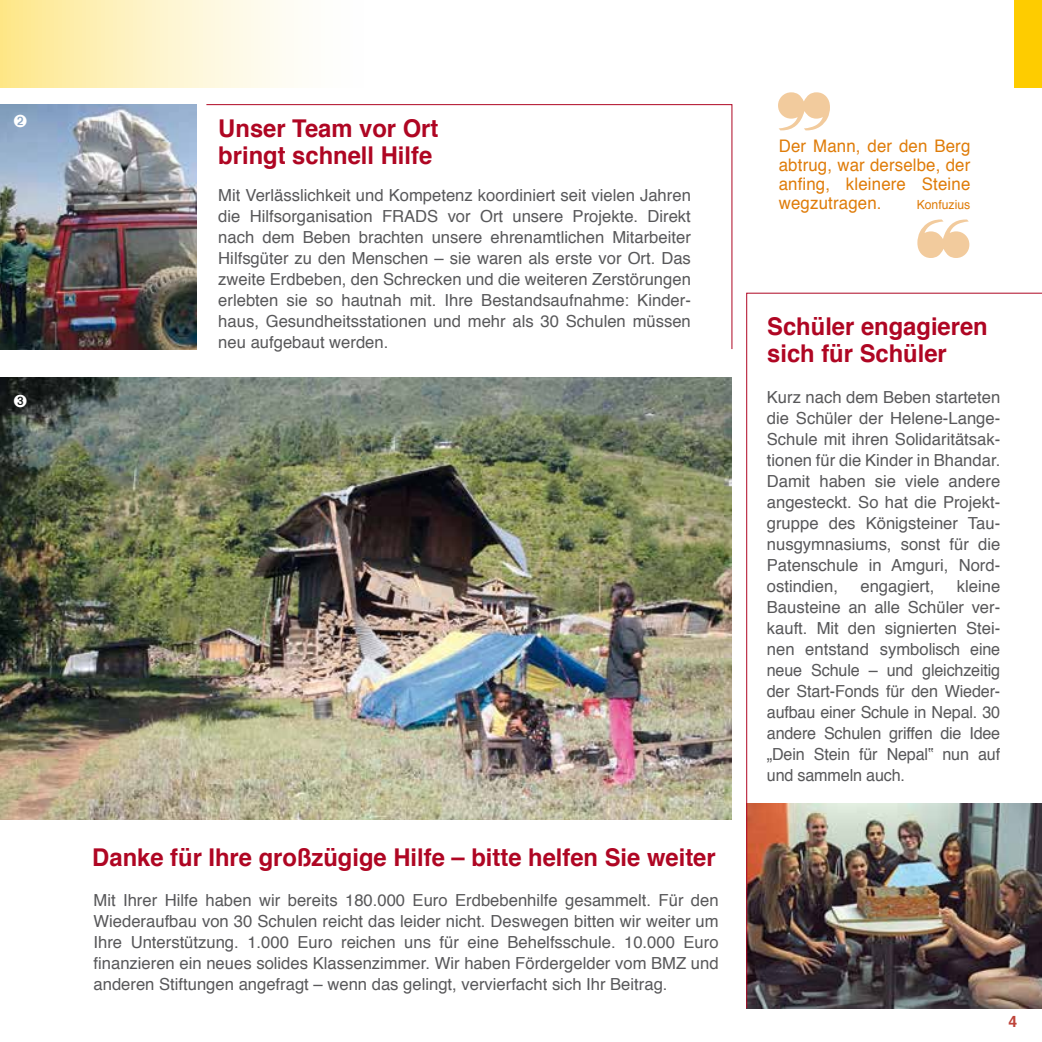
<style>
.page{position:relative;width:1042px;height:1042px;background:#fff}
.page>*{position:absolute;margin:0;border:0;box-sizing:border-box;transform-origin:0 0}
.t1{font:700 24.5px/26.2px "Helvetica";color:#af0623}
.t2{font:17.32px/18.9px "Helvetica";letter-spacing:.01em;color:#df7c09;text-align:justify}
.t3{font:16.62px/21px "Helvetica";color:#58585a;text-align:justify}
.t4{font:700 15.75px "Helvetica";color:#be443b}
.t5{font:12.6px "Helvetica";color:#df7c09}
</style>
<div class="page">
<svg style="left:206px;top:104px;width:527px;height:245px"></svg>
<img style="left:746px;top:292px;width:296px;height:717px">
<div style="left:0;top:0;width:372px;height:88px;background:linear-gradient(to right,#fee992,#feffff)"></div>
<div style="left:1014px;top:0;width:28px;height:88px;background:#fecc00"></div>
<img style="left:0;top:377px;width:732px;height:442px">
<svg style="left:917px;top:219px;width:52px;height:39px"></svg>
<svg style="left:778px;top:92px;width:52px;height:38px"></svg>
<img style="left:0;top:104px;width:197px;height:245px">
<svg style="left:14px;top:115px;width:13px;height:13px"></svg>
<svg style="left:14px;top:395px;width:13px;height:12px"></svg>
<h1 class="t1" style="left:218px;top:116px;width:222px">Unser Team vor Ort bringt schnell Hilfe</h1>
<p class="t3" style="left:218px;top:185px;width:474px">Mit Verlässlichkeit und Kompetenz koordiniert seit vielen Jahren die Hilfsorganisation FRADS vor Ort unsere Projekte. Direkt nach dem Beben brachten unsere ehrenamtlichen Mitarbeiter Hilfsgüter zu den Menschen – sie waren als erste vor Ort. Das zweite Erdbeben, den Schrecken und die weiteren Zerstörungen erlebten sie so hautnah mit. Ihre Bestandsaufnahme: Kinder&shy;haus, Gesundheitsstationen und mehr als 30 Schulen müssen neu aufgebaut werden.</p>
<h1 class="t1" style="left:92px;top:844px;width:625px">Danke für Ihre großzügige Hilfe – bitte helfen Sie weiter</h1>
<p class="t3" style="left:94px;top:890px;width:627px">Mit Ihrer Hilfe haben wir bereits 180.000 Euro Erdbebenhilfe gesammelt. Für den Wiederaufbau von 30 Schulen reicht das leider nicht. Deswegen bitten wir weiter um Ihre Unterstützung. 1.000 Euro reichen uns für eine Behelfsschule. 10.000 Euro finanzieren ein neues solides Klassenzimmer. Wir haben Fördergelder vom BMZ und anderen Stiftungen angefragt – wenn das gelingt, vervierfacht sich Ihr Beitrag.</p>
<p class="t2" style="left:779px;top:137px;width:193px">Der Mann, der den Berg abtrug, war derselbe, der anfing, kleinere Steine wegzutragen.</p>
<p class="t5" style="left:916px;top:195px;width:55px">Konfuzius</p>
<h1 class="t1" style="left:767px;top:314px;width:222px">Schüler engagieren sich für Schüler</h1>
<p class="t3" style="left:767px;top:387px;width:235px">Kurz nach dem Beben starteten die Schüler der Helene-Lange-Schule mit ihren Solidaritätsak&shy;tionen für die Kinder in Bhandar.<br>Damit haben sie viele andere angesteckt. So hat die Projekt&shy;gruppe des Königsteiner Tau&shy;nusgymnasiums, sonst für die Patenschule in Amguri, Nord&shy;ostindien,</p>
<p class="t3" style="left:767px;top:576px;width:235px;text-indent:190px">kleine Bausteine an alle Schüler ver&shy;kauft. Mit den signierten Stei&shy;nen entstand symbolisch eine neue Schule – und gleichzeitig der Start-Fonds für den Wieder&shy;aufbau einer Schule in Nepal. 30 andere Schulen griffen die Idee „Dein Stein für Nepal‟ nun auf und sammeln auch.</p>
<p class="t3" style="left:860px;top:576px;width:75px">engagiert,</p>
<p class="t4" style="left:1008px;top:1008px;width:10px">4</p>
</div>
